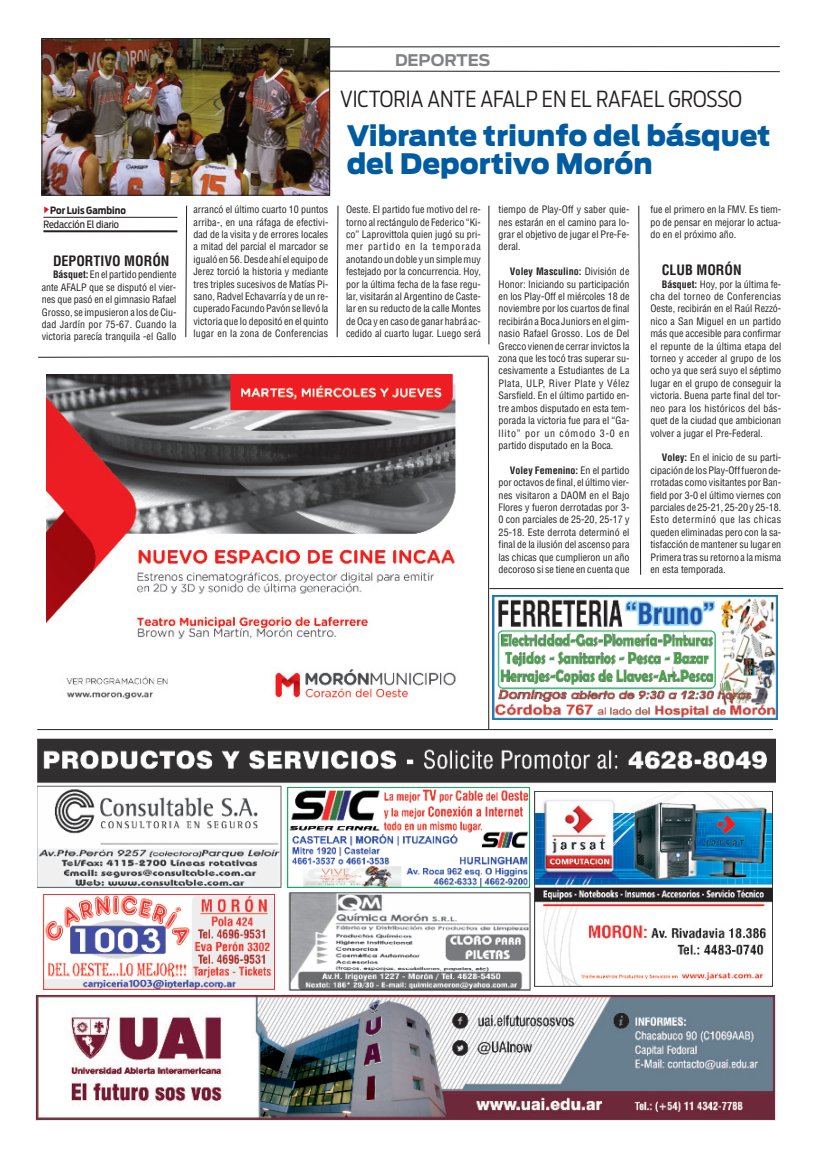
<style>
.page{position:relative;width:823px;height:1163px;background:#fff}
.page>*{position:absolute;margin:0;border:0;box-sizing:border-box;transform-origin:0 0}
.t1{font:900 28px/28px "Antenna";color:#015ba1}
.t2{font:300 22px "Antenna Cond";color:#231f20}
.t3{font:700 16px "Antenna";color:#808285}
.t4{font:700 condensed 14px "Helvetica";color:#231f20}
.t5{font:condensed 10px/12.4px "Helvetica";color:#231f20;text-align:justify}
.t6{font:10px "Antenna Cond";color:#231f20}
.t7{font:700 10px "Antenna Cond";color:#231f20}
.s1{font-weight:700}
</style>
<div class="page">
<img style="left:492px;top:595px;width:285px;height:124px">
<svg style="left:330px;top:46px;width:449px;height:2px"></svg>
<svg style="left:330px;top:70px;width:450px;height:3px"></svg>
<svg style="left:336px;top:205px;width:2px;height:132px"></svg>
<hr style="left:488px;top:205px;width:1px;height:139px;background:#231f20">
<svg style="left:638px;top:205px;width:2px;height:336px"></svg>
<hr style="left:43px;top:217px;width:134px;height:1px;background:#231f20">
<hr style="left:43px;top:230px;width:134px;height:2px;background:#231f20">
<svg style="left:44px;top:206px;width:5px;height:7px"></svg>
<svg style="left:38px;top:356px;width:451px;height:373px"></svg>
<img style="left:37px;top:738px;width:737px;height:253px">
<hr style="left:37px;top:729px;width:735px;height:1px;background:#231f20">
<img style="left:35px;top:994px;width:739px;height:126px">
<div style="left:533px;top:785px;width:247px;height:209px;background:#fff"></div>
<img style="left:534px;top:791px;width:237px;height:195px">
<img style="left:287px;top:787px;width:242px;height:100px">
<div style="left:35px;top:892px;width:246px;height:102px;background:#fff"></div>
<img style="left:43px;top:894px;width:231px;height:95px">
<img style="left:44px;top:40px;width:284px;height:153px">
<div style="left:42px;top:38px;width:288px;height:157px;border:1px solid #231f20"></div>
<svg style="left:185px;top:205px;width:2px;height:132px"></svg>
<hr style="left:489px;top:588px;width:293px;height:1px;background:#231f20">
<p class="t7" style="left:50px;top:204px;width:77px">Por Luis Gambino</p>
<p class="t6" style="left:43px;top:218px;width:77px">Redacción El diario</p>
<h3 class="t4" style="left:53px;top:255px;width:118px">DEPORTIVO MORÓN</h3>
<p class="t5" style="left:42px;top:269px;width:136px;text-indent:11px"><span class="s1">Básquet:</span> En el partido pendiente ante AFALP que se disputó el vier&shy;nes que pasó en el gimnasio Rafael Grosso, se impusieron a los de Ciu&shy;dad Jardín por 75-67. Cuando la victoria parecía tranquila -el Gallo</p>
<h3 class="t3" style="left:395px;top:51px;width:97px">DEPORTES</h3>
<h2 class="t2" style="left:340px;top:86px;width:403px">VICTORIA ANTE AFALP EN EL RAFAEL GROSSO</h2>
<h1 class="t1" style="left:346px;top:122px;width:425px">Vibrante triunfo del básquet del Deportivo Morón</h1>
<p class="t5" style="left:193px;top:204px;width:136px">arrancó el último cuarto 10 puntos arriba-, en una ráfaga de efectivi&shy;dad de la visita y de errores locales a mitad del parcial el marcador se igualó en 56.Desde ahí el equipo de Jerez torció la historia y mediante tres triples sucesivos de Matías Pi&shy;sano, Radvel Echavarría y de un re&shy;cuperado FacundoPavón se llevó la victoria que lo depositó en el quinto lugar en la zona de Conferencias</p>
<p class="t5" style="left:346px;top:204px;width:136px">Oeste. El partido fue motivo del re&shy;torno alrectángulo de Federico “Ki&shy;co” Laprovittola quien jugó su pri&shy;mer partido en la temporada anotando un doble y un simplemuy festejado por la concurrencia. Hoy, por la última fecha de la fase regu&shy;lar, visitarán al Argentino de Caste&shy;lar en su reducto de la calle Montes deOca y en caso de ganar habrá ac&shy;cedido al cuarto lugar. Luego será</p>
<p class="t5" style="left:498px;top:204px;width:132px">tiempo de Play-Off y saber quie&shy;nes estarán en el camino para lo&shy;grar el objetivo de jugar el Pre-Fe&shy;deral.</p>
<p class="t5" style="left:498px;top:266px;width:132px;text-indent:11px"><span class="s1">Voley Masculino:</span> División de Honor: Iniciando su participación en los Play-Off el miércoles 18 de noviembre por los cuartos de final recibirán a Boca Juniors en el gim&shy;nasio Rafael Grosso. Los de Del Grecco vienen de cerrarinvictos la zona que les tocó tras superar su&shy;cesivamente a Estudiantes de La Plata, ULP, River Plate y Vélez Sarsfield. En el último partido en&shy;tre ambos disputado en esta tem&shy;porada la victoria fue para el “Ga&shy;llito” por un cómodo 3-0 en partido disputado en la Boca.</p>
<p class="t5" style="left:498px;top:464px;width:132px;text-indent:11px"><span class="s1">Voley Femenino:</span> En el partido por octavos de final, el último vier&shy;nes visitaron a DAOM en el Bajo Flores y fueron derrotadas por 3- 0 con parciales de 25-20, 25-17 y 25-18. Este derrota determinó el final de la ilusión del ascenso para las chicas que cumplieron un año decoroso si se tiene en cuenta que</p>
<p class="t5" style="left:650px;top:204px;width:132px">fue el primero en la FMV. Es tiem&shy;po de pensar en mejorar lo actua&shy;do en el próximo año.</p>
<h3 class="t4" style="left:661px;top:265px;width:81px">CLUB MORÓN</h3>
<p class="t5" style="left:650px;top:278px;width:132px;text-indent:11px"><span class="s1">Básquet:</span> Hoy, por la última fe&shy;cha del torneo de Conferencias Oeste, recibirán en el Raúl Rezzó&shy;nico a San Miguel en un partido más que accesible para confirmar el repunte de la última etapa del torneo y acceder al grupo de los ocho ya que será suyo el séptimo lugar en el grupo de conseguir la victoria. Buena parte final del tor&shy;neo para los históricos del bás&shy;quet de la ciudad que ambicionan volver a jugar el Pre-Federal.</p>
<p class="t5" style="left:650px;top:452px;width:132px;text-indent:11px"><span class="s1">Voley:</span> En el inicio de su parti&shy;cipación de losPlay-Offfueron de&shy;rrotadas como visitantes por Ban&shy;field por 3-0 el último viernes con parciales de 25-21, 25-20 y 25-18.<br>Esto determinó que las chicas queden eliminadas pero con la sa&shy;tisfacción demantener su lugar en Primera tras su retorno a lamisma en esta temporada.</p>
</div>
